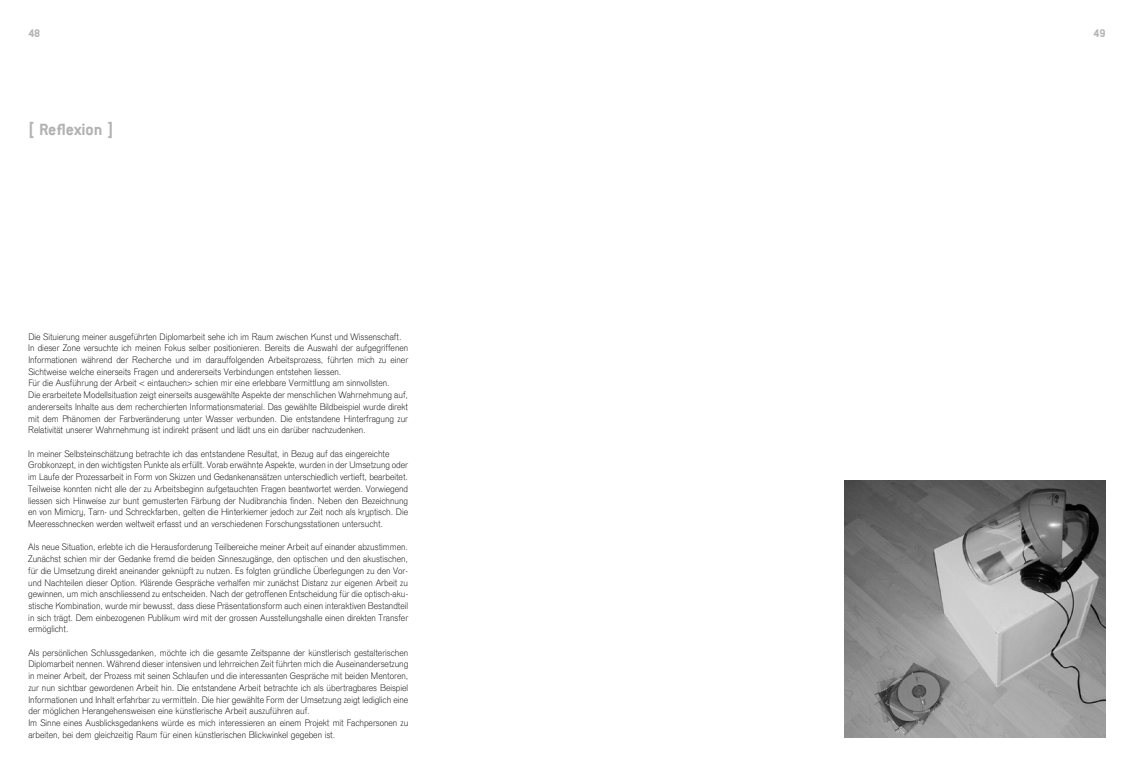
<style>
.page{position:relative;width:1134px;height:766px;background:#fff}
.page>*{position:absolute;margin:0;border:0;box-sizing:border-box;transform-origin:0 0}
.t1{font:700 18px "Conduit ITC";color:#b1b2b4}
.t2{font:12px "Conduit ITCTT Bold";color:#b1b2b4}
.t3{font:9.8px/11.7px "Venus Mager";color:#000}
</style>
<div class="page">
<img style="left:845px;top:480px;width:261px;height:257px">
<p class="t2" style="left:28px;top:26px;width:14px">48</p>
<p class="t2" style="left:1093px;top:26px;width:14px">49</p>
<h1 class="t1" style="left:28px;top:119px;width:86px">[ Reflexion ]</h1>
<p class="t3" style="left:28px;top:331px;width:381px">Die Situierung meiner ausgeführten Diplomarbeit sehe ich im Raum zwischen Kunst und Wissenschaft.<br>In dieser Zone versuchte ich meinen Fokus selber positionieren. Bereits die Auswahl der aufgegriffenen Informationen während der Recherche und im darauffolgenden Arbeitsprozess, führten mich zu einer Sichtweise welche einerseits Fragen und andererseits Verbindungen entstehen liessen.<br>Für die Ausführung der Arbeit &lt; eintauchen&gt; schien mir eine erlebbare Vermittlung am sinnvollsten.<br>Die erarbeitete Modellsituation zeigt einerseits ausgewählte Aspekte der menschlichen Wahrnehmung auf, andererseits Inhalte aus dem recherchierten Informationsmaterial. Das gewählte Bildbeispiel wurde direkt mit dem Phänomen der Farbveränderung unter Wasser verbunden. Die entstandene Hinterfragung zur Relativität unserer Wahrnehmung ist indirekt präsent und lädt uns ein darüber nachzudenken.</p>
<p class="t3" style="left:28px;top:448px;width:381px">In meiner Selbsteinschätzung betrachte ich das entstandene Resultat, in Bezug auf das eingereichte Grobkonzept, in den wichtigsten Punkte als erfüllt. Vorab erwähnte Aspekte, wurden in der Umsetzung oder im Laufe der Prozessarbeit in Form von Skizzen und Gedankenansätzen unterschiedlich vertieft, bearbeitet.<br>Teilweise konnten nicht alle der zu Arbeitsbeginn aufgetauchten Fragen beantwortet werden. Vorwiegend liessen sich Hinweise zur bunt gemusterten Färbung der Nudibranchia finden. Neben den Bezeichnung en von Mimicry, Tarn- und Schreckfarben, gelten die Hinterkiemer jedoch zur Zeit noch als kryptisch. Die Meeresschnecken werden weltweit erfasst und an verschiedenen Forschungsstationen untersucht.</p>
<p class="t3" style="left:28px;top:541px;width:382px;text-align:justify">Als neue Situation, erlebte ich die Herausforderung Teilbereiche meiner Arbeit auf einander abzustimmen.<br>Zunächst schien mir der Gedanke fremd die beiden Sinneszugänge, den optischen und den akustischen, für die Umsetzung direkt aneinander geknüpft zu nutzen. Es folgten gründliche Überlegungen zu den Vor&shy;und Nachteilen dieser Option. Klärende Gespräche verhalfen mir zunächst Distanz zur eigenen Arbeit zu gewinnen, um mich anschliessend zu entscheiden. Nach der getroffenen Entscheidung für die optisch-aku&shy;stische Kombination, wurde mir bewusst, dass diese Präsentationsform auch einen interaktiven Bestandteil in sich trägt. Dem einbezogenen Publikum wird mit der grossen Ausstellungshalle einen direkten Transfer ermöglicht.</p>
<p class="t3" style="left:28px;top:647px;width:381px">Als persönlichen Schlussgedanken, möchte ich die gesamte Zeitspanne der künstlerisch gestalterischen Diplomarbeit nennen. Während dieser intensiven und lehrreichen Zeit führten mich die Auseinandersetzung in meiner Arbeit, der Prozess mit seinen Schlaufen und die interessanten Gespräche mit beiden Mentoren, zur nun sichtbar gewordenen Arbeit hin. Die entstandene Arbeit betrachte ich als übertragbares Beispiel Informationen und Inhalt erfahrbar zu vermitteln. Die hier gewählte Form der Umsetzung zeigt lediglich eine der möglichen Herangehensweisen eine künstlerische Arbeit auszuführen auf.<br>Im Sinne eines Ausblicksgedankens würde es mich interessieren an einem Projekt mit Fachpersonen zu arbeiten, bei dem gleichzeitig Raum für einen künstlerischen Blickwinkel gegeben ist.</p>
</div>
